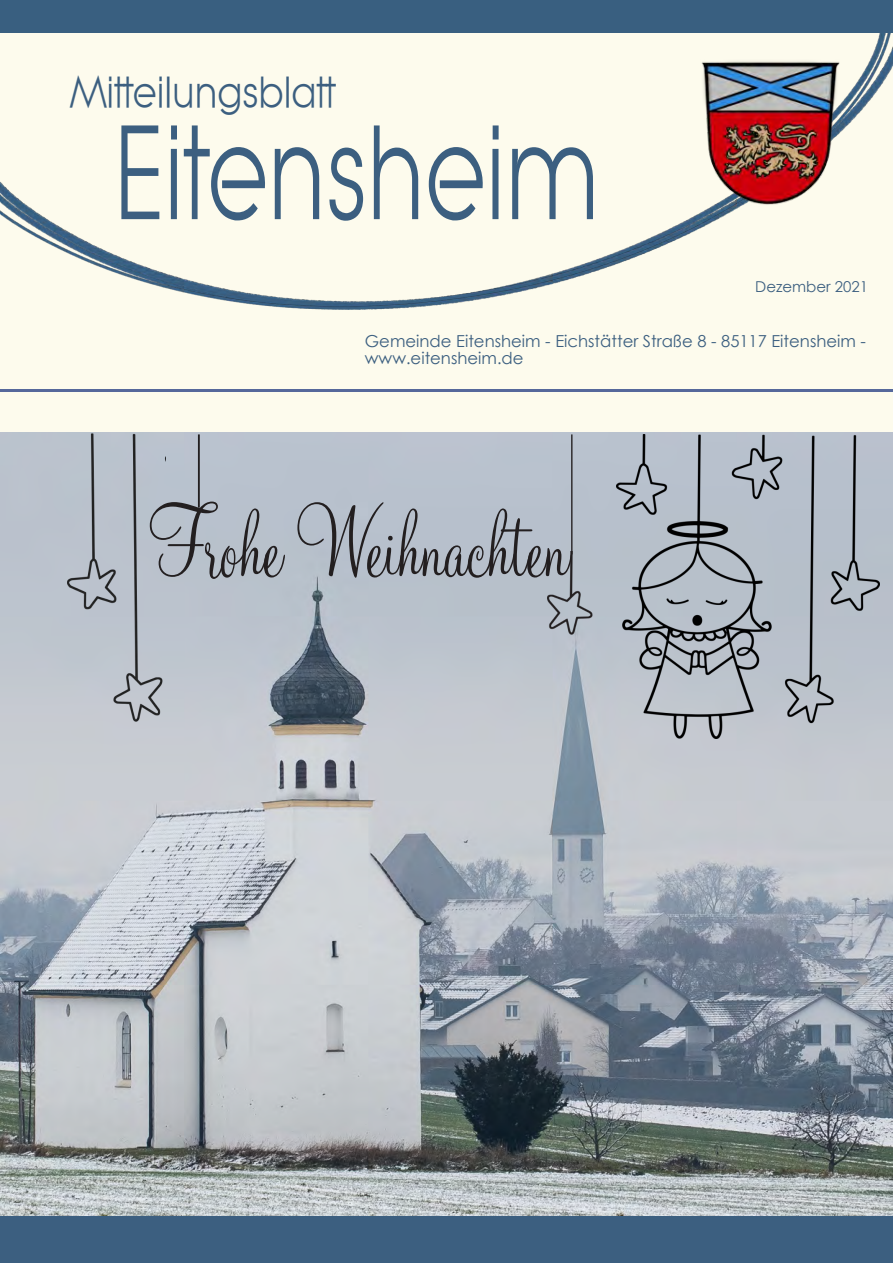
<style>
.page{position:relative;width:893px;height:1263px;background:#fdfbed}
.page>*{position:absolute;margin:0;border:0;box-sizing:border-box;transform-origin:0 0}
.t1{font:130.05px "Beatnik SF";color:#3c5f80;scale:.73 1}
.t2{font:106.65px "Monterey BT";color:#231f20;scale:.85 1}
.t3{font:42.3px "Beatnik SF";color:#3c5f80;scale:.88 1}
.t4{font:16.5px/16.5px "Century Gothic";color:#3c5f80}
.t5{font:15px "Century Gothic";color:#3c5f80}
</style>
<div class="page">
<img style="left:0;top:32px;width:893px;height:277px">
<div style="left:0;top:0;width:893px;height:32px;background:#395f80"></div>
<hr style="left:0;top:389px;width:893px;height:3px;background:#56689b">
<div style="left:0;top:1148px;width:893px;height:115px;background:#3c5f80"></div>
<img style="left:699px;top:60px;width:140px;height:147px">
<img style="left:0;top:432px;width:893px;height:784px">
<hr style="left:198px;top:434px;width:2px;height:74px;background:#231f20">
<hr style="left:571px;top:434px;width:1px;height:120px;background:#231f20">
<img style="left:67px;top:433px;width:99px;height:288px">
<img style="left:548px;top:552px;width:45px;height:82px">
<img style="left:616px;top:434px;width:263px;height:304px">
<h3 class="t3" style="left:70px;top:68px;width:303px">Mitteilungsblatt</h3>
<h1 class="t1" style="left:115px;top:99px;width:666px">Eitensheim</h1>
<p class="t5" style="left:755px;top:280px;width:114px">Dezember 2021</p>
<p class="t4" style="left:365px;top:335px;width:503px">Gemeinde Eitensheim - Eichstätter Straße 8 - 85117 Eitensheim - www.eitensheim.de</p>
<h2 class="t2" style="left:148px;top:494px;width:495px">Frohe Weihnachten</h2>
</div>
